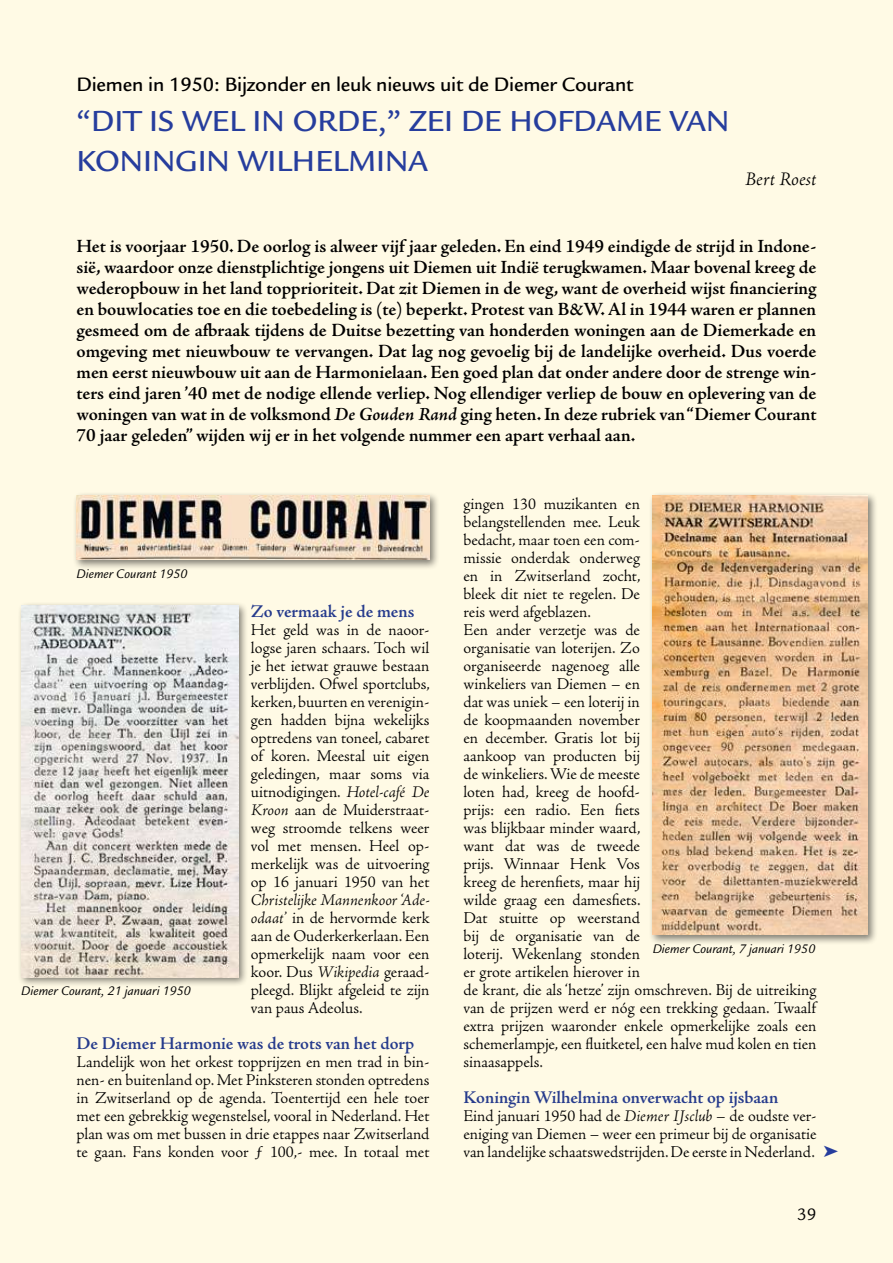
<style>
.page{position:relative;width:893px;height:1263px;background:#fffae5}
.page>*{position:absolute;margin:0;border:0;box-sizing:border-box;transform-origin:0 0}
.t1{font:500 31.5px/40.5px "Legacy Sans Std";color:#263d9d}
.t2{font:500 21px "Legacy Sans Std";letter-spacing:-.01em;color:#000}
.t3{font:italic 300 19.5px "Adobe Jenson Pro";letter-spacing:-.005em;color:#000}
.t4{font:600 18.75px/21px "Adobe Jenson Pro";letter-spacing:-.005em;color:#000;text-align:justify}
.t5{font:600 18px "Adobe Jenson Pro";letter-spacing:-.005em;color:#263d9d}
.t6{font:18px "Legacy Sans Std";color:#000}
.t7{font:300 16.5px/18px "Adobe Jenson Pro";color:#000;text-align:justify}
.t8{font:italic 13.5px "Legacy Sans Std";color:#000}
.s1{font-style:italic}
</style>
<div class="page">
<div style="left:73px;top:492px;width:366px;height:78px;background:#000;opacity:.5"></div>
<img style="left:77px;top:495px;width:352px;height:65px">
<div style="left:17px;top:602px;width:231px;height:385px;background:#000;opacity:.5"></div>
<img style="left:21px;top:606px;width:217px;height:371px">
<div style="left:649px;top:492px;width:229px;height:453px;background:#000;opacity:.5"></div>
<img style="left:653px;top:495px;width:214px;height:440px">
<p class="t2" style="left:77px;top:73px;width:558px">Diemen in 1950: Bijzonder en leuk nieuws uit de Diemer Courant</p>
<h1 class="t1" style="left:77px;top:101px;width:654px">“DIT IS WEL IN ORDE,” ZEI DE HOFDAME VAN<br>KONINGIN WILHELMINA</h1>
<p class="t3" style="left:745px;top:167px;width:73px">Bert Roest</p>
<p class="t4" style="left:77px;top:236px;width:741px">Het is voorjaar 1950. De oorlog is alweer vijf jaar geleden. En eind 1949 eindigde de strijd in Indone&shy;sië, waardoor onze dienstplichtige jongens uit Diemen uit Indië terugkwamen. Maar bovenal kreeg de wederopbouw in het land topprioriteit. Dat zit Diemen in de weg, want de overheid wijst financiering en bouwlocaties toe en die toebedeling is (te) beperkt. Protest van B&amp;W. Al in 1944 waren er plannen gesmeed om de afbraak tijdens de Duitse bezetting van honderden woningen aan de Diemerkade en omgeving met nieuwbouw te vervangen. Dat lag nog gevoelig bij de landelijke overheid. Dus voerde men eerst nieuwbouw uit aan de Harmonielaan. Een goed plan dat onder andere door de strenge win&shy;ters eind jaren ’40 met de nodige ellende verliep. Nog ellendiger verliep de bouw en oplevering van de woningen van wat in de volksmond <span class="s1">De Gouden Rand</span> ging heten. In deze rubriek van “Diemer Courant 70 jaar geleden” wijden wij er in het volgende nummer een apart verhaal aan.</p>
<p class="t8" style="left:77px;top:566px;width:112px">Diemer Courant 1950</p>
<p class="t5" style="left:251px;top:601px;width:165px">Zo vermaak je de mens</p>
<p class="t7" style="left:251px;top:621px;width:181px">Het geld was in de naoor&shy;logse jaren schaars. Toch wil je het ietwat grauwe bestaan verblijden. Ofwel sportclubs, kerken, buurten en verenigin&shy;gen hadden bijna wekelijks optredens van toneel, cabaret of koren. Meestal uit eigen geledingen, maar soms via uitnodigingen. <span class="s1">Hotel-café De Kroon</span> aan de Muiderstraat&shy;weg stroomde telkens weer vol met mensen. Heel op&shy;merkelijk was de uitvoering op 16 januari 1950 van het</p>
<p class="t7" style="left:251px;top:891px;width:180px"><span class="s1">Christelijke Mannenkoor ‘Ade&shy;odaat’</span> in de hervormde kerk aan de Ouderkerkerlaan. Een opmerkelijk naam voor een koor. Dus <span class="s1">Wikipedia</span> geraad&shy;pleegd. Blijkt afgeleid te zijn van paus Adeolus.</p>
<p class="t5" style="left:77px;top:1033px;width:339px">De Diemer Harmonie was de trots van het dorp</p>
<p class="t7" style="left:77px;top:1053px;width:354px">Landelijk won het orkest topprijzen en men trad in bin&shy;nen- en buitenland op. Met Pinksteren stonden optredens in Zwitserland op de agenda. Toentertijd een hele toer met een gebrekkig wegenstelsel, vooral in Nederland. Het plan was om met bussen in drie etappes naar Zwitserland te gaan. Fans konden voor ƒ 100,- mee. In totaal met</p>
<p class="t8" style="left:21px;top:983px;width:171px">Diemer Courant, 21 januari 1950</p>
<p class="t7" style="left:463px;top:495px;width:354px;text-align:left">gingen 130 muzikanten en<br>belangstellenden mee. Leuk<br>bedacht, maar toen een com-<br>missie onderdak onderweg<br>en in Zwitserland zocht,<br>bleek dit niet te regelen. De<br>reis werd afgeblazen.<br>Een ander verzetje was de<br>organisatie van loterijen. Zo<br>organiseerde nagenoeg alle<br>winkeliers van Diemen – en<br>dat was uniek – een loterij in<br>de koopmaanden november<br>en december. Gratis lot bij<br>aankoop van producten bij<br>de winkeliers. Wie de meeste<br>loten had, kreeg de hoofd-<br>prijs: een radio. Een fiets<br>was blijkbaar minder waard,<br>want dat was de tweede<br>prijs. Winnaar Henk Vos<br>kreeg de herenfiets, maar hij<br>wilde graag een damesfiets.<br>Dat stuitte op weerstand<br>bij de organisatie van de<br>loterij. Wekenlang stonden<br>er grote artikelen hierover in<br>de krant, die als ‘hetze’ zijn omschreven. Bij de uitreiking van de prijzen werd er nóg een trekking gedaan. Twaalf extra prijzen waaronder enkele opmerkelijke zoals een schemerlampje, een fluitketel, een halve mud kolen en tien sinaasappels.</p>
<p class="t5" style="left:463px;top:1087px;width:316px">Koningin Wilhelmina onverwacht op ijsbaan</p>
<p class="t7" style="left:463px;top:1107px;width:354px">Eind januari 1950 had de <span class="s1">Diemer IJsclub</span> – de oudste ver&shy;eniging van Diemen – weer een primeur bij de organisatie van landelijke schaatswedstrijden. De eerste in Nederland.</p>
<p class="t8" style="left:653px;top:941px;width:164px">Diemer Courant, 7 januari 1950</p>
<p class="t6" style="left:797px;top:1204px;width:21px">39</p>
</div>
